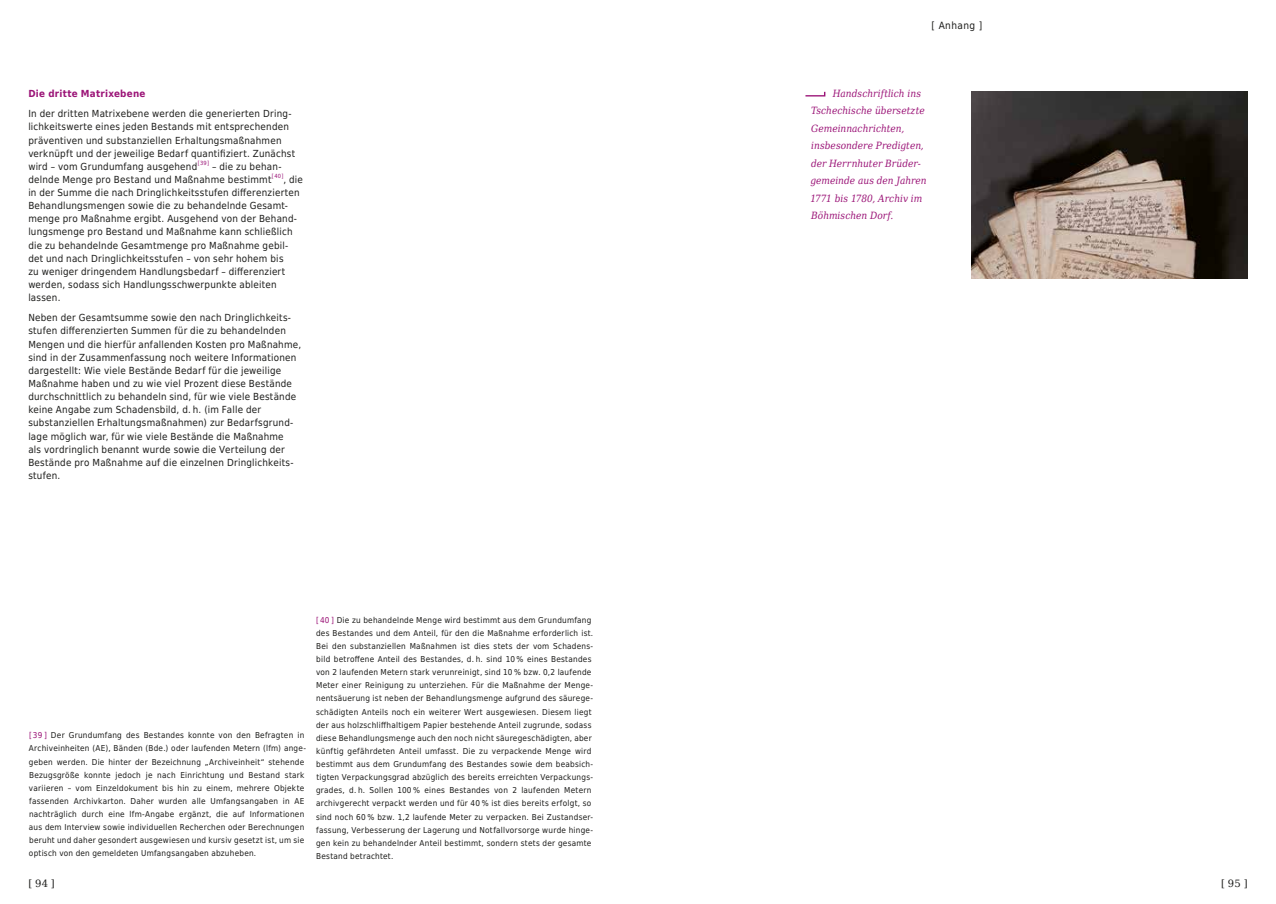
<style>
.page{position:relative;width:1276px;height:904px;background:#fff}
.page>*{position:absolute;margin:0;border:0;box-sizing:border-box;transform-origin:0 0}
.BU{font:italic 10px/17.5px "DejaVu Serif Condensed";letter-spacing:.005em;color:#9b1477}
.t1{font:10px "DejaVu Serif";color:#1d1d1b}
.t2{font:10px "DejaVu Sans Condensed";letter-spacing:.04em;color:#1d1d1b}
.Anhang_Fliesstext{font:9.75px/13.1px "DejaVu Sans Condensed";letter-spacing:.025em;color:#1d1d1b}
.Anhang_H1{font:700 9.75px "DejaVu Sans Condensed";letter-spacing:.025em;color:#9b1477}
.Anhang_Fussnoten{font:8.12px/13.1px "DejaVu Sans Condensed";letter-spacing:.03em;color:#1d1d1b}
.Anhang_Fliesstext-2{font:5.62px "DejaVu Sans Condensed";color:#9b1477}
.s1{color:#9b1477}
</style>
<div class="page">
<img style="left:971px;top:92px;width:276px;height:187px">
<svg style="left:805px;top:92px;width:20px;height:4px"></svg>
<p class="Anhang_H1" style="left:28px;top:86px;width:119px">Die dritte Matrixebene</p>
<p class="Anhang_Fliesstext" style="left:28px;top:107px;width:268px">In der dritten Matrixebene werden die generierten Dring&shy;lichkeitswerte eines jeden Bestands mit entsprechenden präventiven und substanziellen Erhaltungsmaßnahmen verknüpft und der jeweilige Bedarf quantifiziert. Zunächst wird – vom Grundumfang ausgehend</p>
<p class="Anhang_Fliesstext-2" style="left:198px;top:159px;width:13px">[ 39 ]</p>
<p class="Anhang_Fliesstext" style="left:28px;top:159px;width:255px;text-indent:184px">– die zu behan&shy;delnde Menge pro Bestand und Maßnahme bestimmt</p>
<p class="Anhang_Fliesstext-2" style="left:272px;top:172px;width:13px">[ 40 ]</p>
<p class="Anhang_Fliesstext" style="left:28px;top:172px;width:276px;text-indent:255px">, die in der Summe die nach Dringlichkeitsstufen differenzierten Behandlungsmengen sowie die zu behandelnde Gesamt&shy;menge pro Maßnahme ergibt. Ausgehend von der Behand&shy;lungsmenge pro Bestand und Maßnahme kann schließlich die zu behandelnde Gesamtmenge pro Maßnahme gebil&shy;det und nach Dringlichkeitsstufen – von sehr hohem bis<br>zu weniger dringendem Handlungsbedarf – differenziert werden, sodass sich Handlungsschwerpunkte ableiten lassen.</p>
<p class="Anhang_Fliesstext" style="left:28px;top:311px;width:274px">Neben der Gesamtsumme sowie den nach Dringlichkeits&shy;stufen differenzierten Summen für die zu behandelnden Mengen und die hierfür anfallenden Kosten pro Maßnahme, sind in der Zusammenfassung noch weitere Informationen dargestellt: Wie viele Bestände Bedarf für die jeweilige Maßnahme haben und zu wie viel Prozent diese Bestände durchschnittlich zu behandeln sind, für wie viele Bestände keine Angabe zum Schadensbild, d. h. (im Falle der substanziellen Erhaltungsmaßnahmen) zur Bedarfsgrund&shy;lage möglich war, für wie viele Bestände die Maßnahme<br>als vordringlich benannt wurde sowie die Verteilung der Bestände pro Maßnahme auf die einzelnen Dringlichkeits&shy;stufen.</p>
<p class="Anhang_Fussnoten" style="left:29px;top:728px;width:279px"><span class="s1">[ 39 ]</span> Der Grundumfang des Bestandes konnte von den Befragten in Archiveinheiten (AE), Bänden (Bde.) oder laufenden Metern (lfm) ange&shy;geben werden. Die hinter der Bezeichnung „Archiveinheit“ stehende Bezugsgröße konnte jedoch je nach Einrichtung und Bestand stark variieren – vom Einzeldokument bis hin zu einem, mehrere Objekte fassenden Archivkarton. Daher wurden alle Umfangsangaben in AE nachträglich durch eine lfm-Angabe ergänzt, die auf Informationen aus dem Interview sowie individuellen Recherchen oder Berechnungen beruht und daher gesondert ausgewiesen und kursiv gesetzt ist, um sie optisch von den gemeldeten Umfangsangaben abzuheben.</p>
<p class="Anhang_Fussnoten" style="left:316px;top:612px;width:279px"><span class="s1">[ 40 ]</span> Die zu behandelnde Menge wird bestimmt aus dem Grundumfang des Bestandes und dem Anteil, für den die Maßnahme erforderlich ist.<br>Bei den substanziellen Maßnahmen ist dies stets der vom Schadens&shy;bild betroffene Anteil des Bestandes, d. h. sind 10 % eines Bestandes von 2 laufenden Metern stark verunreinigt, sind 10 % bzw. 0,2 laufende Meter einer Reinigung zu unterziehen. Für die Maßnahme der Menge&shy;nentsäuerung ist neben der Behandlungsmenge aufgrund des säurege&shy;schädigten Anteils noch ein weiterer Wert ausgewiesen. Diesem liegt der aus holzschliffhaltigem Papier bestehende Anteil zugrunde, sodass diese Behandlungsmenge auch den noch nicht säuregeschädigten, aber künftig gefährdeten Anteil umfasst. Die zu verpackende Menge wird bestimmt aus dem Grundumfang des Bestandes sowie dem beabsich&shy;tigten Verpackungsgrad abzüglich des bereits erreichten Verpackungs&shy;grades, d. h. Sollen 100 % eines Bestandes von 2 laufenden Metern archivgerecht verpackt werden und für 40 % ist dies bereits erfolgt, so sind noch 60 % bzw. 1,2 laufende Meter zu verpacken. Bei Zustandser&shy;fassung, Verbesserung der Lagerung und Notfallvorsorge wurde hinge&shy;gen kein zu behandelnder Anteil bestimmt, sondern stets der gesamte Bestand betrachtet.</p>
<p class="t2" style="left:931px;top:17px;width:52px">[ Anhang ]</p>
<p class="BU" style="left:810px;top:84px;width:118px;text-indent:23px">Handschriftlich ins<br>Tschechische übersetzte<br>Gemeinnachrichten, insbesondere Predigten, der Herrnhuter Brüder&shy;gemeinde aus den Jahren<br>1771 bis 1780, Archiv im<br>Böhmischen Dorf.</p>
<p class="t1" style="left:28px;top:875px;width:28px">[ 94 ]</p>
<p class="t1" style="left:1221px;top:875px;width:28px">[ 95 ]</p>
</div>
